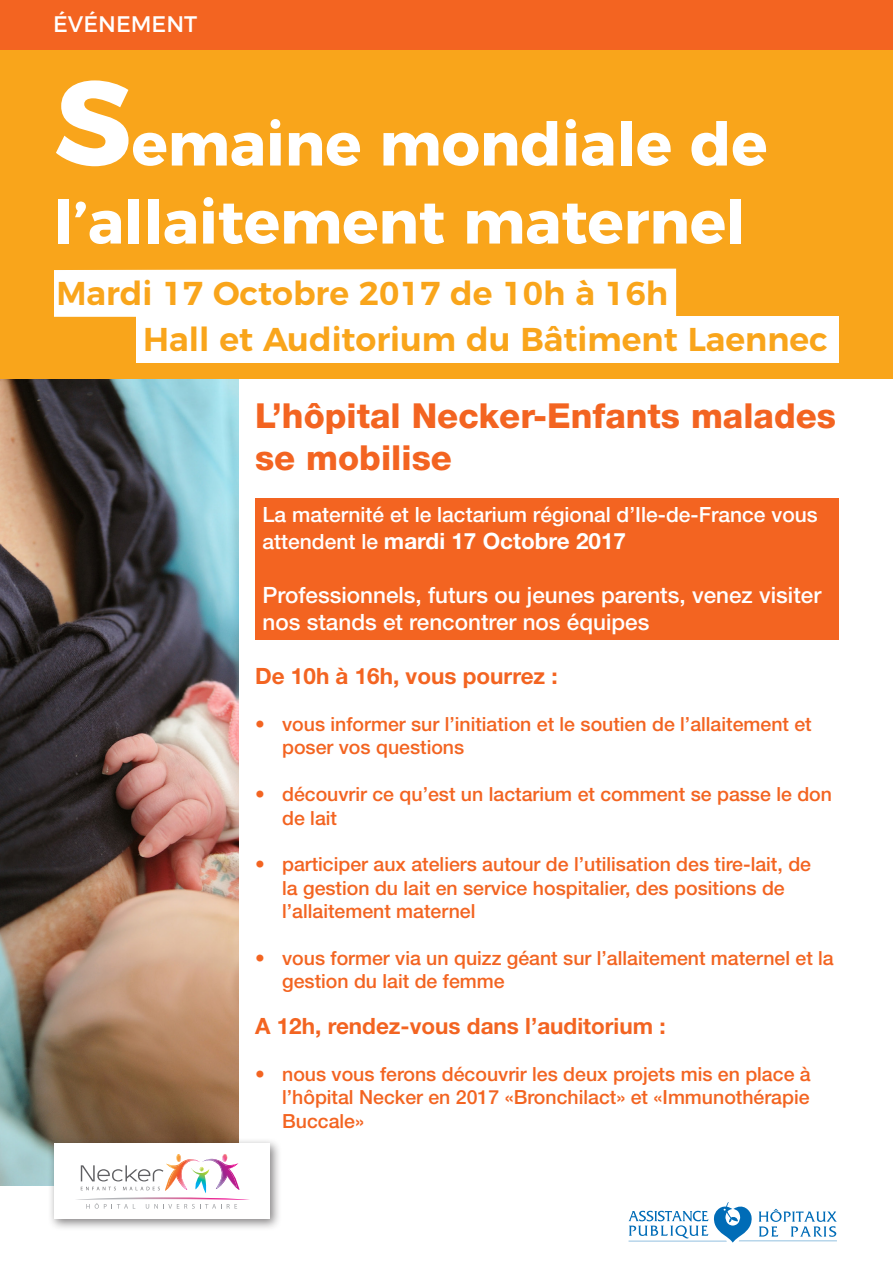
<style>
.page{position:relative;width:893px;height:1263px;background:#fff}
.page>*{position:absolute;margin:0;border:0;box-sizing:border-box;transform-origin:0 0}
.t1{font:700 60px/78px "Montserrat";color:#fff}
.t2{font:800 34.5px/41.4px "Helvetica Neue LT";color:#f36421}
.t3{font:600 33px "Montserrat";color:#f9a51b}
.t4{font:500 22.5px/27px "Helvetica Neue LT";color:#fff}
.t5{font:700 22.5px "Helvetica Neue LT";color:#f36421}
.t6{font:700 22.5px "Helvetica Neue LT";color:#fff}
.t7{font:22.5px "Montserrat";color:#fff}
.t8{font:500 21px "Helvetica Neue LT";color:#fff}
.t9{font:500 19.5px/23.4px "Helvetica Neue LT";color:#f36421}
.s1{font-size:120px}
.s2{font-weight:500;font-size:21px}
</style>
<div class="page">
<img style="left:0;top:378px;width:238px;height:807px">
<div style="left:0;top:0;width:893px;height:378px;background:#f9a51b"></div>
<svg style="left:628px;top:1202px;width:209px;height:41px"></svg>
<div style="left:48px;top:1137px;width:234px;height:94px;background:#231f20;opacity:.55"></div>
<div style="left:54px;top:1143px;width:215px;height:76px;background:#fff"></div>
<svg style="left:76px;top:1154px;width:174px;height:55px"></svg>
<div style="left:0;top:0;width:893px;height:49px;background:#f36421"></div>
<div style="left:54px;top:269px;width:622px;height:48px;background:#fff"></div>
<div style="left:136px;top:316px;width:703px;height:46px;background:#fff"></div>
<div style="left:255px;top:498px;width:584px;height:142px;background:#f36421"></div>
<p class="t7" style="left:53px;top:6px;width:146px">ÉVÉNEMENT</p>
<p class="t1" style="left:54px;top:101px;width:715px"><span class="s1">S</span>emaine mondiale de l’allaitement maternel</p>
<p class="t3" style="left:56px;top:267px;width:613px">Mardi 17 Octobre 2017 de 10h à 16h</p>
<p class="t3" style="left:143px;top:312px;width:686px">Hall et Auditorium du Bâtiment Laennec</p>
<p class="t2" style="left:255px;top:395px;width:582px">L’hôpital Necker-Enfants malades se mobilise</p>
<p class="t8" style="left:263px;top:502px;width:557px">La maternité et le lactarium régional d’Ile-de-France vous</p>
<p class="t6" style="left:263px;top:527px;width:365px"><span class="s2">attendent le</span> mardi 17 Octobre 2017</p>
<p class="t4" style="left:263px;top:581px;width:560px">Professionnels, futurs ou jeunes parents, venez visiter nos stands et rencontrer nos équipes</p>
<p class="t5" style="left:255px;top:662px;width:304px">De 10h à 16h, vous pourrez :</p>
<p class="t9" style="left:282px;top:712px;width:531px;text-indent:-27px">• vous informer sur l’initiation et le soutien de l’allaitement et poser vos questions</p>
<p class="t9" style="left:282px;top:782px;width:551px;text-indent:-27px">• découvrir ce qu’est un lactarium et comment se passe le don de lait</p>
<p class="t9" style="left:282px;top:852px;width:530px;text-indent:-27px">• participer aux ateliers autour de l’utilisation des tire-lait, de la gestion du lait en service hospitalier, des positions de l’allaitement maternel</p>
<p class="t9" style="left:282px;top:946px;width:553px;text-indent:-27px">• vous former via un quizz géant sur l’allaitement maternel et la gestion du lait de femme</p>
<p class="t5" style="left:255px;top:1012px;width:412px">A 12h, rendez-vous dans l’auditorium :</p>
<p class="t9" style="left:282px;top:1062px;width:530px;text-align:justify;text-indent:-27px">• nous vous ferons découvrir les deux projets mis en place à l’hôpital Necker en 2017 «Bronchilact» et «Immunothérapie Buccale»</p>
</div>
